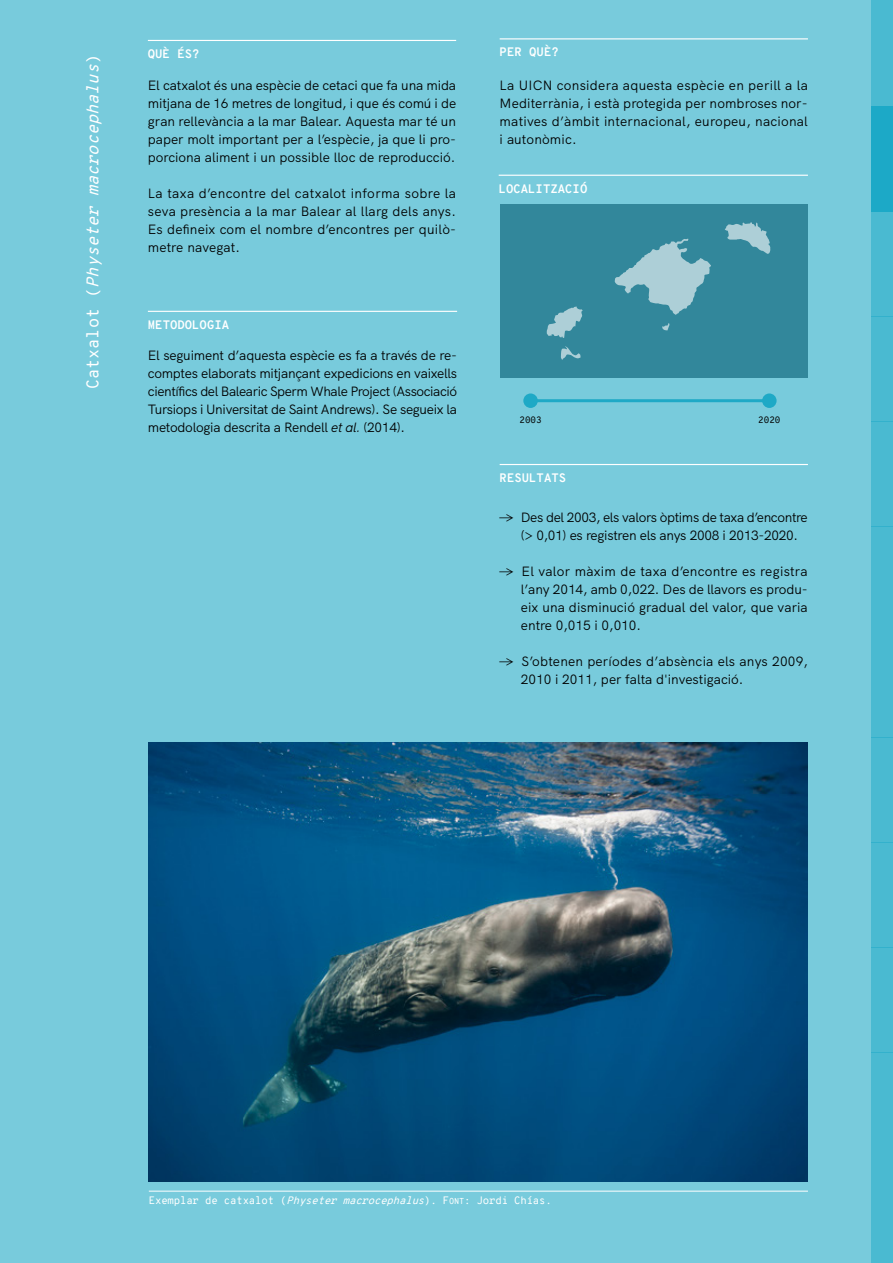
<style>
.page{position:relative;width:893px;height:1263px;background:#fff}
.page>*{position:absolute;margin:0;border:0;box-sizing:border-box;transform-origin:0 0}
.t1{font:italic 16.5px "Overpass Mono";color:#fff}
.t2{font:13.5px/18px "HK Grotesk";color:#000;text-align:justify}
.t3{font:13.5px/18px "HK Grotesk";letter-spacing:-.025em;color:#000}
.t4{font:700 12px "Overpass Mono";color:#fff}
.t5{font:10.5px "Overpass Mono";letter-spacing:-.02em;color:#fff}
.t6{font:9px "Overpass Mono";color:#000}
.s1{font-style:normal}
.s2{font-style:italic}
.s3{font-family:"Overpass Mono Regular SC800"}
.s4{font-family:"Overpass Mono Regular SC800";font-size:8.4px}
</style>
<div class="page">
<div style="left:1px;top:0;width:892px;height:1263px;background:#78cbdc"></div>
<div style="left:872px;top:0;width:21px;height:106px;background:#4abad1"></div>
<div style="left:872px;top:421px;width:21px;height:106px;background:#4abad1"></div>
<div style="left:872px;top:842px;width:21px;height:105px;background:#4abad1"></div>
<div style="left:872px;top:211px;width:21px;height:105px;background:#4abad1"></div>
<div style="left:872px;top:632px;width:21px;height:105px;background:#4abad1"></div>
<div style="left:872px;top:1053px;width:21px;height:105px;background:#4abad1"></div>
<div style="left:872px;top:106px;width:21px;height:105px;background:#1ca9c7"></div>
<div style="left:872px;top:527px;width:21px;height:105px;background:#4abad1"></div>
<div style="left:872px;top:947px;width:21px;height:106px;background:#4abad1"></div>
<div style="left:872px;top:316px;width:21px;height:106px;background:#4abad1"></div>
<div style="left:872px;top:737px;width:21px;height:105px;background:#4abad1"></div>
<div style="left:872px;top:1158px;width:21px;height:105px;background:#4abad1"></div>
<div style="left:500px;top:204px;width:308px;height:173px;background:#32879b"></div>
<hr style="left:500px;top:464px;width:308px;height:1px;background:#fff">
<hr style="left:149px;top:1191px;width:659px;height:1px;background:#fff">
<hr style="left:148px;top:40px;width:308px;height:1px;background:#fff">
<hr style="left:500px;top:38px;width:308px;height:1px;background:#fff">
<hr style="left:499px;top:175px;width:309px;height:1px;background:#fff">
<hr style="left:529px;top:399px;width:240px;height:3px;background:#1ea9c6">
<div style="left:762px;top:393px;width:15px;height:15px;background:#1ea9c6;border-radius:50%"></div>
<div style="left:523px;top:393px;width:15px;height:15px;background:#1ea9c6;border-radius:50%"></div>
<svg style="left:615px;top:239px;width:96px;height:76px"></svg>
<svg style="left:725px;top:222px;width:45px;height:32px"></svg>
<svg style="left:547px;top:306px;width:36px;height:32px"></svg>
<svg style="left:561px;top:346px;width:20px;height:14px"></svg>
<svg style="left:662px;top:323px;width:8px;height:7px"></svg>
<hr style="left:148px;top:311px;width:309px;height:1px;background:#fff">
<img style="left:149px;top:742px;width:659px;height:440px">
<p class="t1" style="left:81px;top:389px;width:337px;rotate:-90deg"><span class="s1">C a t x a l o t (</span> Physeter macrocephalus<span class="s1">)</span></p>
<p class="t4" style="left:148px;top:45px;width:53px">QUÈ ÉS?</p>
<p class="t2" style="left:148px;top:75px;width:310px">El catxalot és una espècie de cetaci que fa una mida mitjana de 16 metres de longitud, i que és comú i de gran rellevància a la mar Balear. Aquesta mar té un paper molt important per a l’espècie, ja que li pro&shy;porciona aliment i un possible lloc de reproducció.</p>
<p class="t2" style="left:148px;top:183px;width:310px">La taxa d’encontre del catxalot informa sobre la seva presència a la mar Balear al llarg dels anys.<br>Es defineix com el nombre d’encontres per quilò&shy;metre navegat.</p>
<p class="t4" style="left:148px;top:316px;width:83px">METODOLOGIA</p>
<p class="t2" style="left:148px;top:345px;width:311px">El seguiment d’aquesta espècie es fa a través de re&shy;comptes elaborats mitjançant expedicions en vaixells científics del Balearic Sperm Whale Project (Associació Tursiops i Universitat de Saint Andrews). Se segueix la metodologia descrita a Rendell <span class="s2">et al.</span> (2014).</p>
<p class="t4" style="left:500px;top:44px;width:61px">PER QUÈ?</p>
<p class="t2" style="left:500px;top:75px;width:310px">La UICN considera aquesta espècie en perill a la Mediterrània, i està protegida per nombroses nor&shy;matives d’àmbit internacional, europeu, nacional i autonòmic.</p>
<p class="t4" style="left:499px;top:180px;width:90px">LOCALITZACIÓ</p>
<p class="t6" style="left:519px;top:414px;width:24px">2003</p>
<p class="t6" style="left:758px;top:414px;width:24px">2020</p>
<p class="t4" style="left:500px;top:469px;width:68px">RESULTATS</p>
<p class="t3" style="left:521px;top:507px;width:288px;text-indent:-21px">→ Des del 2003, els valors òptims de taxa d’encontre (&gt; 0,01) es registren els anys 2008 i 2013-2020.</p>
<p class="t2" style="left:521px;top:561px;width:288px;text-indent:-21px">→ El valor màxim de taxa d’encontre es registra l’any 2014, amb 0,022. Des de llavors es produ&shy;eix una disminució gradual del valor, que varia entre 0,015 i 0,010.</p>
<p class="t2" style="left:521px;top:651px;width:289px;text-indent:-21px">→ S’obtenen períodes d’absència els anys 2009,<br>2010 i 2011, per falta d'investigació.</p>
<p class="t5" style="left:149px;top:1193px;width:405px">Exemplar de catxalot (<span class="s2">Physeter macrocephalus</span>). <span class="s3">F</span><span class="s4">ont</span>: Jordi Chías.</p>
</div>
